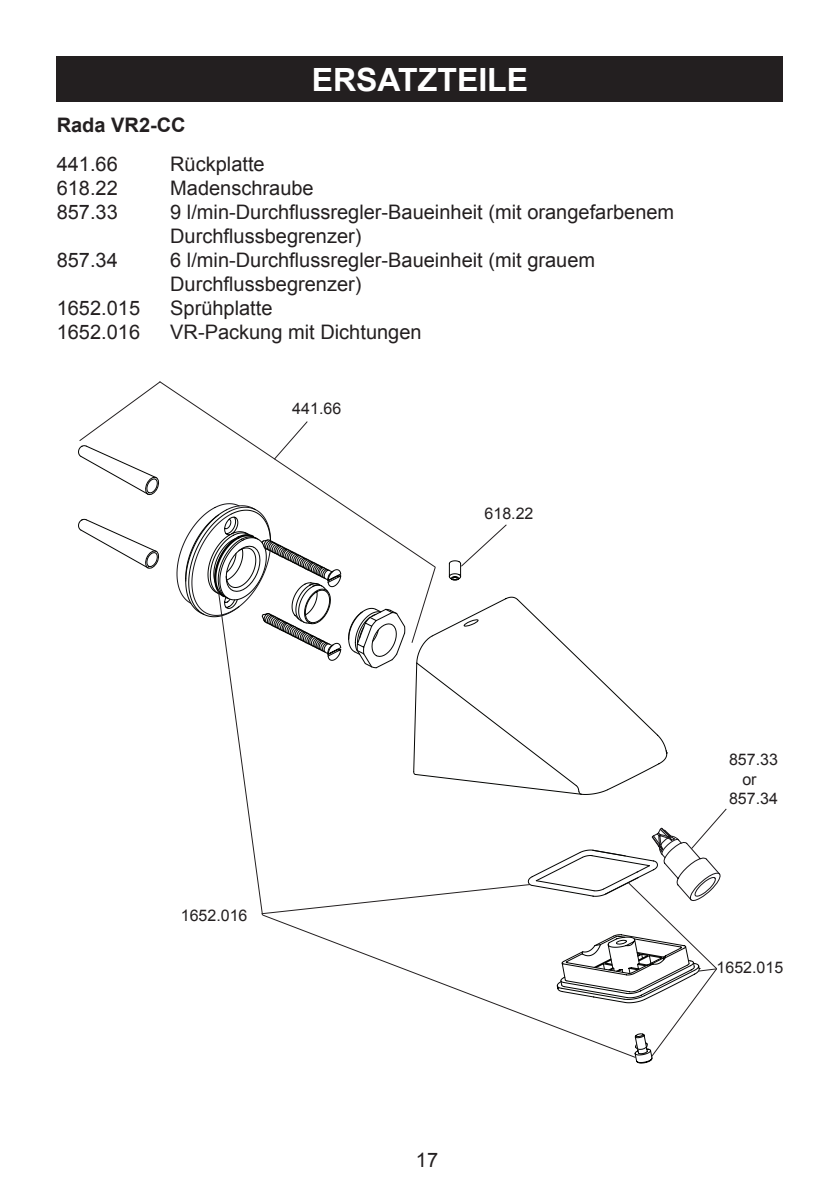
<style>
.page{position:relative;width:840px;height:1191px;background:#fff}
.page>*{position:absolute;margin:0;border:0;box-sizing:border-box;transform-origin:0 0}
.Heading_1{font:700 32px "Arial";color:#fff}
.Parts_List{font:20px/24px "Arial";color:#231f20}
.Heading_3{font:700 20px "Arial";color:#231f20}
.Parts_List-2{font:16px "Arial";color:#231f20}
</style>
<div class="page">
<div style="left:57px;top:57px;width:725px;height:45px;background:#231f20"></div>
<svg style="left:78px;top:382px;width:81px;height:187px"></svg>
<svg style="left:159px;top:381px;width:182px;height:122px"></svg>
<svg style="left:273px;top:421px;width:35px;height:39px"></svg>
<svg style="left:176px;top:503px;width:550px;height:554px"></svg>
<p class="Heading_1" style="left:311px;top:59px;width:22px">ERSAT</p>
<p class="Heading_1" style="left:417px;top:59px;width:89px">ZTEILE</p>
<p class="Heading_3" style="left:57px;top:112px;width:130px">Rada VR2-CC</p>
<p class="Parts_List" style="left:57px;top:152px;width:96px">441.66 R</p>
<p class="Parts_List" style="left:184px;top:152px;width:82px">ückplatte</p>
<p class="Parts_List" style="left:57px;top:176px;width:96px">618.22 M</p>
<p class="Parts_List" style="left:187px;top:176px;width:128px">adenschraube</p>
<p class="Parts_List" style="left:57px;top:200px;width:63px">857.33</p>
<p class="Parts_List" style="left:170px;top:200px;width:505px">9 l/min-Durchflussregler-Baueinheit (mit orangefarbenem<br>Durchflussbegrenzer)</p>
<p class="Parts_List" style="left:57px;top:248px;width:63px">857.34</p>
<p class="Parts_List" style="left:170px;top:248px;width:426px">6 l/min-Durchflussregler-Baueinheit (mit grauem<br>Durchflussbegrenzer)</p>
<p class="Parts_List" style="left:57px;top:296px;width:217px">1652.015 Sprühplatte</p>
<p class="Parts_List" style="left:57px;top:320px;width:85px">1652.016</p>
<p class="Parts_List" style="left:170px;top:320px;width:253px">VR-Packung mit Dichtungen</p>
<p class="Parts_List-2" style="left:292px;top:397px;width:50px">441.66</p>
<p class="Parts_List-2" style="left:484px;top:502px;width:50px">618.22</p>
<p class="Parts_List-2" style="left:181px;top:905px;width:68px">1652.016</p>
<p class="Parts_List" style="left:415px;top:1148px;width:24px">17</p>
<p class="Parts_List-2" style="left:728px;top:749px;width:50px">857.33</p>
<p class="Parts_List-2" style="left:742px;top:768px;width:16px">or</p>
<p class="Parts_List-2" style="left:728px;top:787px;width:50px">857.34</p>
<p class="Parts_List-2" style="left:716px;top:956px;width:68px">1652.015</p>
</div>
